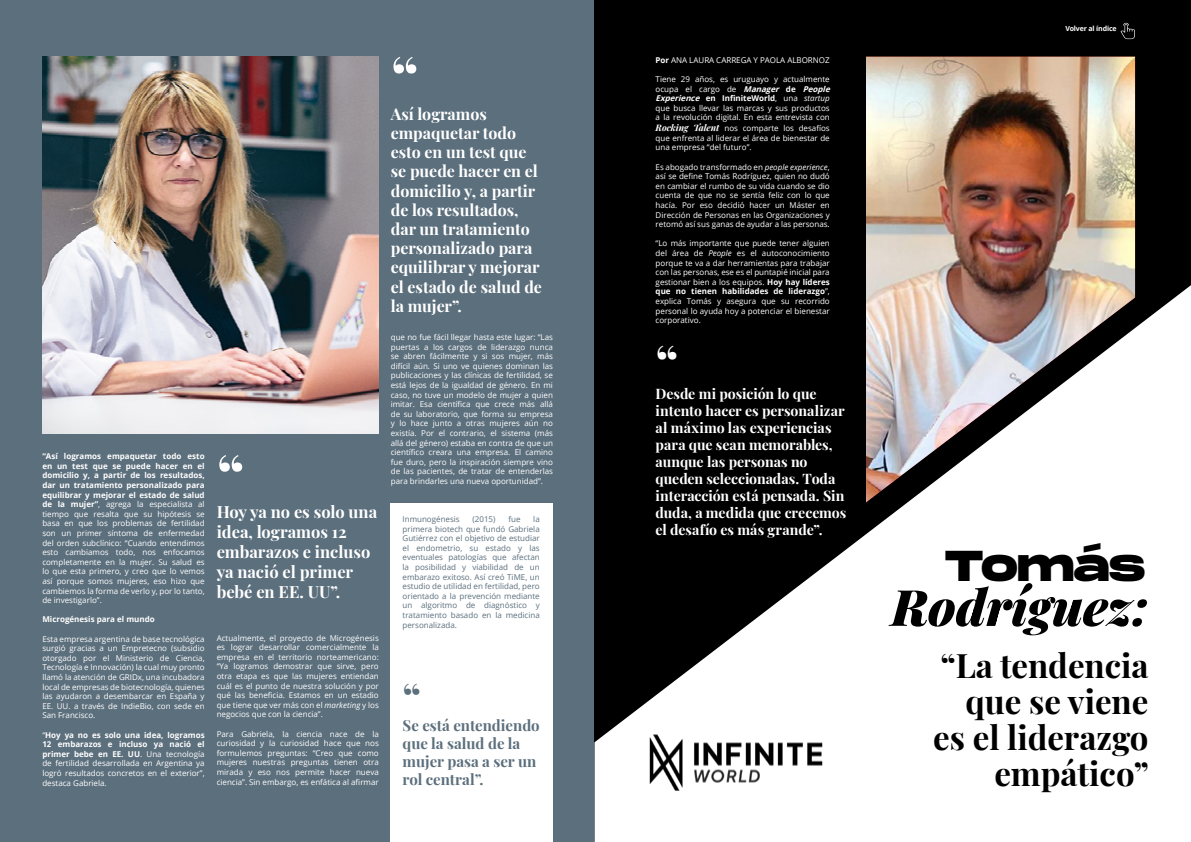
<style>
.page{position:relative;width:1191px;height:842px;background:#fff}
.page>*{position:absolute;margin:0;border:0;box-sizing:border-box;transform-origin:0 0}
.t1{font:700 60px "Playfair Display";color:#fff}
.t2{font:italic 900 50px "Playfair Display";color:#000}
.t3{font:700 49.5px "Playfair Display";color:#fff}
.t4{font:800 43.1px "Monument Extended";letter-spacing:-.01em;color:#000}
.t5{font:700 40px "Playfair Display";color:#5c6f7d}
.t6{font:700 33px/36px "Playfair Display";color:#000;text-align:right}
.t7{font:700 16.5px/19.8px "Playfair Display";color:#fff}
.t8{font:700 16px/19.2px "Playfair Display";color:#fff}
.t9{font:700 15px/18px "Playfair Display";color:#5c6f7d}
.t10{font:700 14.1px/16.9px "Playfair Display";letter-spacing:-.005em;color:#fff}
.t11{font:8px/9.6px "Open Sans";color:#fff;text-align:justify}
.t12{font:8px/9.6px "Open Sans";color:#5c6f7d;text-align:justify}
.t13{font:700 8px "Open Sans";color:#fff}
.t14{font:700 7px "Open Sans";letter-spacing:-.02em;color:#fff}
.s1{font-weight:700}
.s2{font-style:italic}
.s3{font-weight:700;font-style:italic}
.s4{font-family:"Playfair Display";font-weight:700;font-style:italic;font-size:9px}
</style>
<div class="page">
<div style="left:0;top:0;width:595px;height:842px;background:#5c6f7d"></div>
<img style="left:43px;top:57px;width:336px;height:377px">
<div style="left:391px;top:504px;width:162px;height:338px;background:#fff"></div>
<div style="left:594px;top:0;width:597px;height:842px;background:#000"></div>
<svg style="left:594px;top:285px;width:597px;height:557px;fill:#fff"></svg>
<img style="left:866px;top:57px;width:269px;height:445px">
<img style="left:638px;top:723px;width:196px;height:79px">
<svg style="left:1120px;top:23px;width:14px;height:16px"></svg>
<p class="t11" style="left:42px;top:451px;width:164px"><span class="s1">“Así logramos empaquetar todo esto en un test que se puede hacer en el domicilio y, a partir de los resultados, dar un tratamiento personalizado para equilibrar y mejorar el estado de salud de la mujer”</span>, agrega la especialista al tiempo que resalta que su hipótesis se basa en que los problemas de fertilidad son un primer síntoma de enfermedad del orden subclínico: “Cuando entendimos esto cambiamos todo, nos enfocamos completamente en la mujer. Su salud es lo que esta primero, y creo que lo vemos así porque somos mujeres, eso hizo que cambiemos la forma de verlo y, por lo tanto, de investigarlo”.</p>
<p class="t13" style="left:42px;top:614px;width:114px">Microgénesis para el mundo</p>
<p class="t11" style="left:42px;top:634px;width:164px">Esta empresa argentina de base tecnológica surgió gracias a un Empretecno (subsidio otorgado por el Ministerio de Ciencia, Tecnología e Innovación) la cual muy pronto llamó la atención de GRIDx, una incubadora local de empresas de biotecnología, quienes las ayudaron a desembarcar en España y EE. UU. a través de IndieBio, con sede en San Francisco.</p>
<p class="t11" style="left:42px;top:730px;width:164px">“<span class="s1">Hoy ya no es solo una idea, logramos 12 embarazos e incluso ya nació el primer bebe en EE. UU</span>. Una tecnología de fertilidad desarrollada en Argentina ya logró resultados concretos en el exterior”, destaca Gabriela.</p>
<h1 class="t1" style="left:217px;top:429px;width:29px">“</h1>
<h3 class="t7" style="left:217px;top:501px;width:162px">Hoy ya no es solo una idea, logramos 12 embarazos e incluso ya nació el primer bebé en EE. UU”.</h3>
<p class="t11" style="left:217px;top:633px;width:164px">Actualmente, el proyecto de Microgénesis es lograr desarrollar comercialmente la empresa en el territorio norteamericano: “Ya logramos demostrar que sirve, pero otra etapa es que las mujeres entiendan cuál es el punto de nuestra solución y por qué las beneficia. Estamos en un estadio que tiene que ver más con el <span class="s2">marketing</span> y los negocios que con la ciencia”.</p>
<p class="t11" style="left:217px;top:729px;width:164px">Para Gabriela, la ciencia nace de la curiosidad y la curiosidad hace que nos formulemos preguntas: “Creo que como mujeres nuestras preguntas tienen otra mirada y eso nos permite hacer nueva ciencia”. Sin embargo, es enfática al afirmar</p>
<h1 class="t1" style="left:391px;top:31px;width:29px">“</h1>
<h3 class="t8" style="left:391px;top:103px;width:153px">Así logramos empaquetar todo esto en un test que se puede hacer en el domicilio y, a partir de los resultados, dar un tratamiento personalizado para equilibrar y mejorar el estado de salud de la mujer”.</h3>
<p class="t11" style="left:391px;top:332px;width:164px">que no fue fácil llegar hasta este lugar: “Las puertas a los cargos de liderazgo nunca se abren fácilmente y si sos mujer, más difícil aún. Si uno ve quienes dominan las publicaciones y las clínicas de fertilidad, se está lejos de la igualdad de género. En mi caso, no tuve un modelo de mujer a quien imitar. Esa científica que crece más allá de su laboratorio, que forma su empresa y lo hace junto a otras mujeres aún no existía. Por el contrario, el sistema (más allá del género) estaba en contra de que un científico creara una empresa. El camino fue duro, pero la inspiración siempre vino de las pacientes, de tratar de entenderlas para brindarles una nueva oportunidad”.</p>
<p class="t12" style="left:402px;top:514px;width:59px">Inmunogénesis</p>
<p class="t12" style="left:472px;top:514px;width:25px">(2015)</p>
<p class="t12" style="left:508px;top:514px;width:14px">fue</p>
<p class="t12" style="left:402px;top:514px;width:139px;text-indent:131px">la primera biotech que fundó Gabriela Gutiérrez con el objetivo de estudiar el endometrio, su estado y las eventuales patologías que afectan la posibilidad y viabilidad de un embarazo exitoso. Así creó TiME, un estudio de utilidad en fertilidad, pero orientado a la prevención mediante un algoritmo de diagnóstico y tratamiento basado en la medicina personalizada.</p>
<h3 class="t5" style="left:402px;top:666px;width:20px">“</h3>
<h3 class="t9" style="left:402px;top:715px;width:139px">Se está entendiendo que la salud de la mujer pasa a ser un rol central”.</h3>
<p class="t11" style="left:655px;top:55px;width:176px"><span class="s1">Por</span> ANA LAURA CARREGA Y PAOLA ALBORNOZ</p>
<p class="t11" style="left:655px;top:74px;width:178px;text-align:left">Tiene 29 años, es uruguayo y actualmente o c u p a e l c a rg o d e <span class="s3">Manager</span> <span class="s1">d e</span> <span class="s3">People Experience</span> <span class="s1">en InfiniteWorld</span>, una <span class="s2">startup </span>que busca llevar las marcas y sus productos a la revolución digital. En esta entrevista con</p>
<p class="t11" style="left:655px;top:123px;width:176px"><span class="s4">Rocking Talent</span> nos comparte los desafíos que enfrenta al liderar el área de bienestar de una empresa “del futuro”.</p>
<p class="t11" style="left:655px;top:162px;width:176px">Es abogado transformado en <span class="s2">people experience</span>, así se define Tomás Rodríguez, quien no dudó en cambiar el rumbo de su vida cuando se dio cuenta de que no se sentía feliz con lo que hacía. Por eso decidió hacer un Máster en Dirección de Personas en las Organizaciones y retomó así sus ganas de ayudar a las personas.</p>
<p class="t11" style="left:655px;top:239px;width:176px">“Lo más importante que puede tener alguien del área de <span class="s2">People</span> es el autoconocimiento porque te va a dar herramientas para trabajar con las personas, ese es el puntapié inicial para gestionar bien a los equipos. <span class="s1">Hoy hay líderes que no tienen habilidades de liderazgo</span>”, explica Tomás y asegura que su recorrido personal lo ayuda hoy a potenciar el bienestar corporativo.</p>
<h3 class="t3" style="left:655px;top:325px;width:24px">“</h3>
<p class="t10" style="left:655px;top:384px;width:192px">Desde mi posición lo que intento hacer es personalizar al máximo las experiencias para que sean memorables, aunque las personas no queden seleccionadas. Toda interacción está pensada. Sin duda, a medida que crecemos el desafío es más grande”.</p>
<p class="t14" style="left:1065px;top:23px;width:53px">Volver al índice</p>
<h3 class="t4" style="left:945px;top:534px;width:201px">Tomás</h3>
<h2 class="t2" style="left:891px;top:568px;width:259px">Rodríguez:</h2>
<h3 class="t6" style="left:933px;top:645px;width:217px">“La tendencia que se viene es el liderazgo empático”</h3>
</div>
